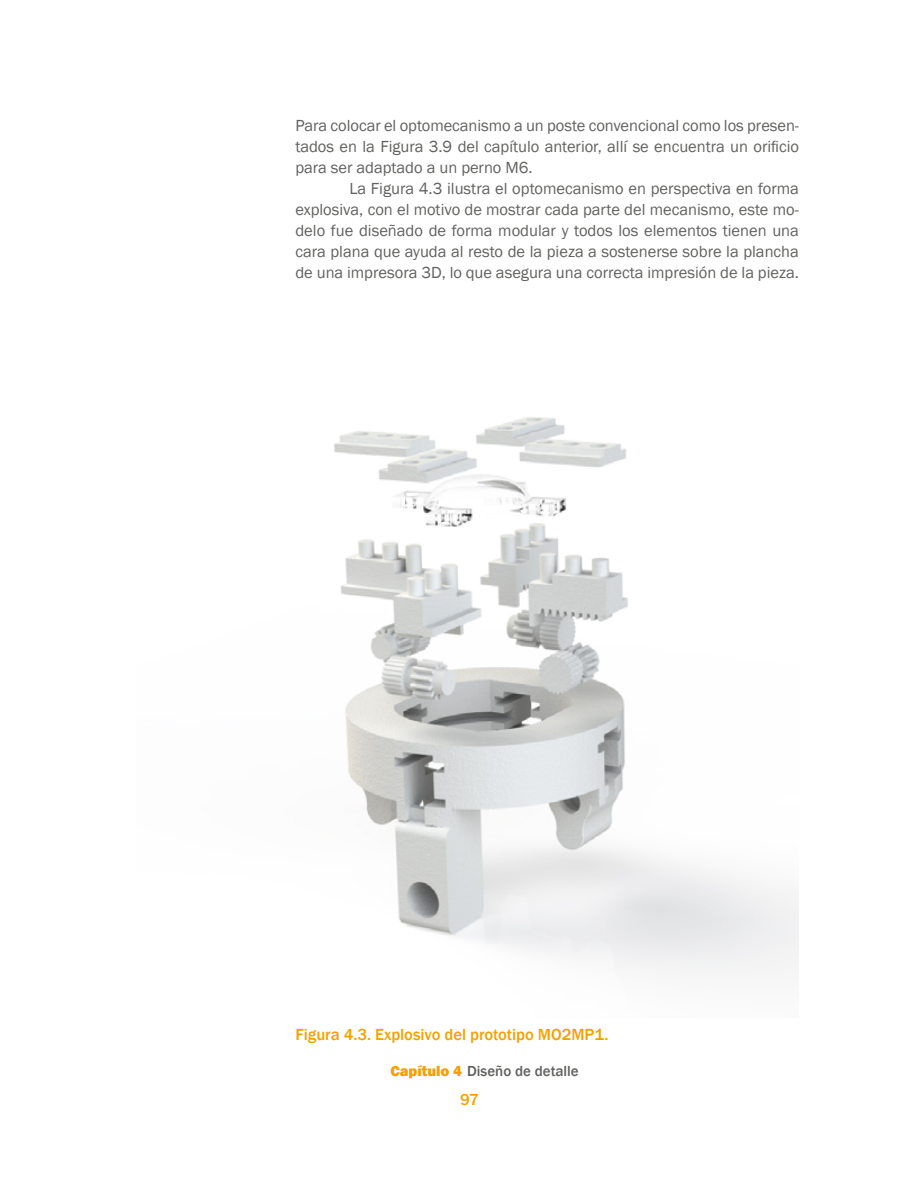
<style>
.page{position:relative;width:918px;height:1188px;background:#fff}
.page>*{position:absolute;margin:0;border:0;box-sizing:border-box;transform-origin:0 0}
.t1{font:16.5px/21px "Franklin Gothic";letter-spacing:-.005em;color:#61615f;text-align:justify}
.t2{font:500 16.5px "Franklin Gothic";color:#f6a000}
.t3{font:500 15px "Franklin Gothic";color:#61615f}
.s1{font-weight:800;color:#f6a000}
</style>
<div class="page">
<img style="left:334px;top:417px;width:465px;height:561px">
<p class="t1" style="left:295px;top:115px;width:505px">Para colocar el optomecanismo a un poste convencional como los presen&shy;tados en la Figura 3.9 del capítulo anterior, allí se encuentra un orificio para ser adaptado a un perno M6.</p>
<p class="t1" style="left:295px;top:178px;width:505px;text-indent:54px">La Figura 4.3 ilustra el optomecanismo en perspectiva en forma explosiva, con el motivo de mostrar cada parte del mecanismo, este mo&shy;delo fue diseñado de forma modular y todos los elementos tienen una cara plana que ayuda al resto de la pieza a sostenerse sobre la plancha de una impresora 3D, lo que asegura una correcta impresión de la pieza.</p>
<p class="t2" style="left:295px;top:1024px;width:315px">Figura 4.3. Explosivo del prototipo MO2MP1.</p>
<p class="t3" style="left:390px;top:1062px;width:190px"><span class="s1">Capítulo 4</span> Diseño de detalle</p>
<p class="t2" style="left:460px;top:1089px;width:20px">97</p>
</div>
